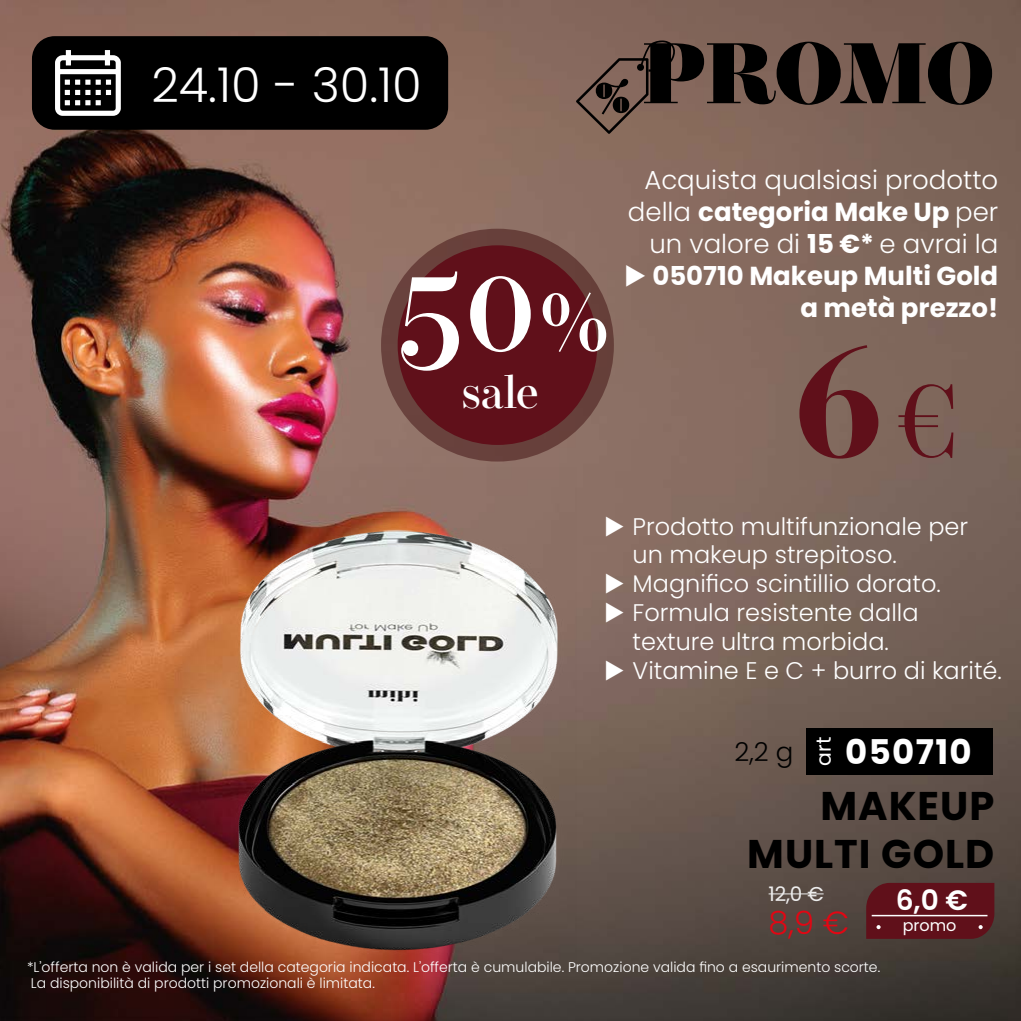
<style>
.page{position:relative;width:1021px;height:1021px;background:#fff}
.page>*{position:absolute;margin:0;border:0;box-sizing:border-box;transform-origin:0 0}
.t1{font:700 160px "Operetta 12";color:#60101a}
.t2{font:500 141.2px "Operetta 12";color:#fff}
.t3{font:300 48px "Poppins";color:#fff}
.t4{font:500 47px "Operetta 12";color:#fff}
.t5{font:700 40px/48px "Poppins";letter-spacing:.025em;color:#000;text-align:right}
.t6{font:700 34px "Poppins";letter-spacing:.04em;color:#fff}
.t7{font:300 32px "Poppins";color:#e30613}
.t8{font:600 28px "Poppins";color:#fff}
.t9{font:700 26px/32px "Poppins";color:#fff;text-align:right}
.t10{font:300 26px "Poppins";color:#000}
.t11{font:300 24px/28.8px "Poppins";color:#fff}
.t12{font:20.4px "Poppins";color:#fff}
.t13{font:20px "Poppins";color:#ededed}
.t14{font:16px "Poppins";color:#fff}
.t15{font:300 14px/16px "Poppins";color:#fff}
.s1{font-size:109px}
.s2{font-weight:300}
.s3{font-weight:400;font-size:110px}
</style>
<div class="page">
<img style="left:0;top:0;width:1020px;height:1020px">
<div style="left:32px;top:36px;width:416px;height:94px;background:#000;border-radius:23px"></div>
<svg style="left:55px;top:50px;width:66px;height:66px"></svg>
<hr style="left:768px;top:893px;width:55px;height:1px;background:#ededed">
<svg style="left:866px;top:882px;width:128px;height:56px;background:#631922"></svg>
<div style="left:805px;top:728px;width:187px;height:46px;background:#000"></div>
<img style="left:214px;top:467px;width:362px;height:505px">
<svg style="left:576px;top:40px;width:416px;height:94px;background:#56443c"></svg>
<div style="left:381px;top:229px;width:233px;height:232px;background:#67403b;border-radius:50%"></div>
<div style="left:397px;top:245px;width:200px;height:200px;background:#60101a;border-radius:50%"></div>
<svg style="left:606px;top:515px;width:17px;height:21px"></svg>
<svg style="left:606px;top:573px;width:17px;height:20px"></svg>
<svg style="left:606px;top:602px;width:17px;height:20px"></svg>
<svg style="left:606px;top:659px;width:17px;height:21px"></svg>
<svg style="left:626px;top:265px;width:19px;height:22px"></svg>
<h3 class="t3" style="left:151px;top:57px;width:272px">24.10 - 30.10</h3>
<h2 class="t2" style="left:396px;top:219px;width:217px">50<span class="s1">%</span></h2>
<h3 class="t4" style="left:461px;top:364px;width:79px">sale</h3>
<h3 class="t9" style="left:628px;top:164px;width:372px"><span class="s2">Acquista qualsiasi prodotto della</span> categoria Make Up <span class="s2">per un valore di</span> 15 €* <span class="s2">e avrai la<br></span>050710 Makeup Multi Gold<br>a metà prezzo!</h3>
<h1 class="t1" style="left:793px;top:308px;width:166px">6<span class="s3">€</span></h1>
<h3 class="t11" style="left:632px;top:512px;width:371px">Prodotto multifunzionale per un makeup strepitoso.<br>Magnifico scintillio dorato.<br>Formula resistente dalla texture ultra morbida.<br>Vitamine E e C + burro di karité.</h3>
<h3 class="t10" style="left:734px;top:736px;width:60px">2,2 g</h3>
<h3 class="t12" style="left:811px;top:765px;width:30px;rotate:-90deg">art</h3>
<h3 class="t6" style="left:845px;top:732px;width:128px">050710</h3>
<h3 class="t5" style="left:747px;top:781px;width:249px">MAKEUP<br>MULTI GOLD</h3>
<h3 class="t13" style="left:768px;top:882px;width:56px">12,0 €</h3>
<h3 class="t7" style="left:768px;top:904px;width:82px">8,9 €</h3>
<h3 class="t8" style="left:895px;top:884px;width:74px">6,0 €</h3>
<p class="t14" style="left:902px;top:916px;width:55px">promo</p>
<p class="t15" style="left:27px;top:959px;width:854px">*L’offerta non è valida per i set della categoria indicata. L’offerta è cumulabile. Promozione valida fino a esaurimento scorte.<br>La disponibilità di prodotti promozionali è limitata.</p>
</div>
